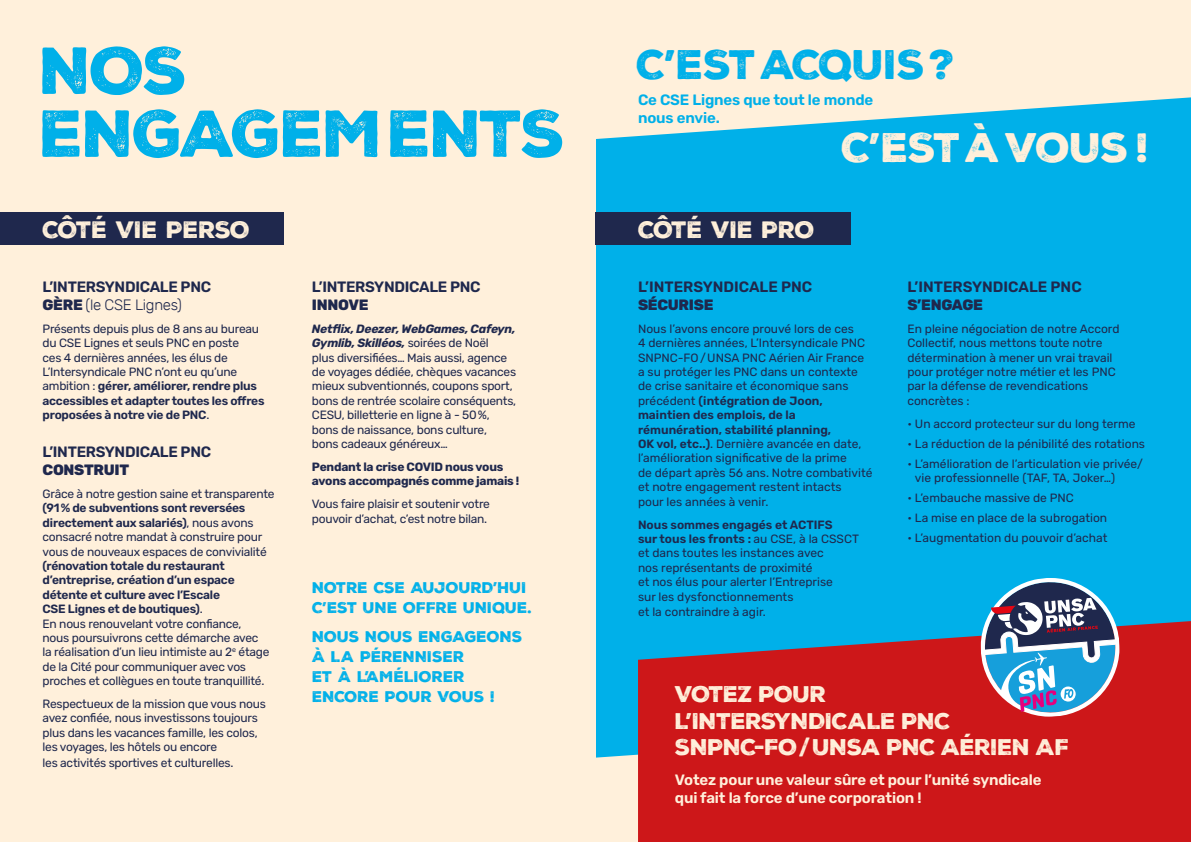
<style>
.page{position:relative;width:1191px;height:842px;background:#fff}
.page>*{position:absolute;margin:0;border:0;box-sizing:border-box;transform-origin:0 0}
.t1{font:64px/63px "Nexa Rust Sans Black 1";letter-spacing:-.035em;color:#00b0e9}
.t2{font:40px "Nexa Rust Sans Black 1";letter-spacing:-.03em;color:#00b0e9}
.t3{font:40px "Nexa Rust Sans Black 1";letter-spacing:-.03em;color:#fff0db}
.t4{font:23px "Nexa Rust Sans Black 1";letter-spacing:-.02em;color:#fff0db}
.t5{font:22px/26.4px "Nexa Rust Sans Black 1";letter-spacing:-.03em;color:#fff0db}
.t6{font:15px/20px "Nexa Rust Sans Black 1";letter-spacing:-.01em;color:#00b0e9}
.t7{font:600 15px/18px "Rubik";letter-spacing:-.01em;color:#fff0db}
.t8{font:600 15px/18px "Rubik";letter-spacing:-.02em;color:#1f284d}
.t9{font:600 15px "Rubik";color:#1f284d}
.t10{font:600 15px/18px "Rubik";letter-spacing:-.01em;color:#00b0e9}
.t11{font:800 15px "Rubik";letter-spacing:-.02em;color:#1f284d}
.t12{font:12px/14.4px "Rubik";letter-spacing:-.02em;color:#1f284d}
.t13{font:12px/14.4px "Rubik";color:#1f284d}
.t14{font:700 12px/14.4px "Rubik";letter-spacing:-.02em;color:#1f284d}
.s1{font-weight:800}
.s2{font-weight:300}
.s3{font-weight:600}
.s4{font-weight:700;font-style:italic}
</style>
<div class="page">
<div style="left:595px;top:0;width:596px;height:842px;background:#fff0db"></div>
<div style="left:595px;top:97px;width:596px;height:661px;background:#00b0e9"></div>
<div style="left:0;top:0;width:595px;height:842px;background:#fff0db"></div>
<svg style="left:638px;top:621px;width:553px;height:221px;background:#bb242a"></svg>
<div style="left:0;top:213px;width:283px;height:32px;background:#1f284d"></div>
<div style="left:595px;top:213px;width:255px;height:32px;background:#1f284d"></div>
<svg style="left:978px;top:575px;width:144px;height:144px;background:#6a85a6"></svg>
<h1 class="t1" style="left:40px;top:40px;width:528px">NOS<br>ENGAGEMENTS</h1>
<h2 class="t2" style="left:636px;top:38px;width:320px">C’ESTACQUIS?</h2>
<p class="t10" style="left:638px;top:91px;width:237px">Ce CSE Lignes que tout le monde nous envie.</p>
<h2 class="t3" style="left:841px;top:120px;width:309px">C’ESTÀ VOUS !</h2>
<h3 class="t4" style="left:43px;top:214px;width:209px">CÔTÉ VIE PERSO</h3>
<h3 class="t4" style="left:638px;top:214px;width:178px">CÔTÉ VIE PRO</h3>
<p class="t8" style="left:43px;top:278px;width:170px">L’INTERSYNDICALE PNC<br><span class="s1">GÈRE</span> <span class="s2">(le CSE Lignes)</span></p>
<p class="t12" style="left:43px;top:321px;width:223px">Présents depuis plus de 8 ans au bureau du CSE Lignes et seuls PNC en poste<br>ces 4 dernières années, les élus de L’Intersyndicale PNC n’ont eu qu’une ambition : <span class="s3">gérer, améliorer, rendre plus accessibles et adapter toutes les offres proposées à notre vie de PNC</span>.</p>
<p class="t8" style="left:43px;top:443px;width:170px">L’INTERSYNDICALE PNC</p>
<p class="t11" style="left:43px;top:461px;width:88px">CONSTRUIT</p>
<p class="t12" style="left:43px;top:487px;width:233px">Grâce à notre gestion saine et transparente</p>
<p class="t12" style="left:43px;top:501px;width:226px"><span class="s3">(91% de subventions sont reversées directement aux salariés)</span>, nous avons consacré notre mandat à construire pour vous de nouveaux espaces de convivialité</p>
<p class="t12" style="left:43px;top:559px;width:228px"><span class="s3">(rénovation totale du restaurant d’entreprise, création d’un espace détente et culture avec l’Escale<br>CSE Lignes et de boutiques)</span>.<br>En nous renouvelant votre confiance, nous poursuivrons cette démarche avec la réalisation d’un lieu intimiste au 2<sup>e</sup> étage de la Cité pour communiquer avec vos proches et collègues en toute tranquillité.</p>
<p class="t12" style="left:43px;top:697px;width:225px">Respectueux de la mission que vous nous avez confiée, nous investissons toujours plus dans les vacances famille, les colos, les voyages, les hôtels ou encore</p>
<p class="t12" style="left:43px;top:755px;width:192px">les activités sportives et culturelles.</p>
<p class="t8" style="left:312px;top:278px;width:170px">L’INTERSYNDICALE PNC</p>
<p class="t11" style="left:312px;top:296px;width:58px">INNOVE</p>
<p class="t12" style="left:312px;top:321px;width:206px"><span class="s4">Netflix, Deezer, WebGames, Cafeyn, Gymlib, Skilléos,</span> soirées de Noël<br>plus diversifiées… Mais aussi, agence de voyages dédiée, chèques vacances mieux subventionnés, coupons sport, bons de rentrée scolaire conséquents, CESU, billetterie en ligne à - 50%, bons de naissance, bons culture, bons cadeaux généreux…</p>
<p class="t14" style="left:312px;top:460px;width:209px">Pendant la crise COVID nous vous avons accompagnés comme jamais !</p>
<p class="t12" style="left:312px;top:497px;width:179px">Vous faire plaisir et soutenir votre pouvoir d’achat, c’est notre bilan.</p>
<p class="t6" style="left:312px;top:578px;width:221px">NOTRE CSE AUJOURD’HUI<br>C’EST UNE OFFRE UNIQUE.</p>
<p class="t6" style="left:312px;top:626px;width:212px">NOUS NOUS ENGAGEONS<br>À LA PÉRENNISER<br>ET À L’AMÉLIORER<br>ENCORE POUR VOUS !</p>
<p class="t9" style="left:638px;top:278px;width:176px">L’INTERSYNDICALE PNC</p>
<p class="t11" style="left:638px;top:296px;width:77px">SÉCURISE</p>
<p class="t13" style="left:638px;top:321px;width:236px">Nous l’avons encore prouvé lors de ces<br>4 dernières années, L’Intersyndicale PNC SNPNC-FO/UNSA PNC Aérien Air France a su protéger les PNC dans un contexte de crise sanitaire et économique sans précédent <span class="s3">(intégration de Joon, maintien des emplois, de la rémunération, stabilité planning,<br>OK vol, etc..)</span>. Dernière avancée en date, l’amélioration significative de la prime<br>de départ après 56 ans. Notre combativité et notre engagement restent intacts<br>pour les années à venir.</p>
<p class="t13" style="left:638px;top:517px;width:222px"><span class="s3">Nous sommes engagés et ACTIFS<br>sur tous les fronts :</span> au CSE, à la CSSCT et dans toutes les instances avec<br>nos représentants de proximité<br>et nos élus pour alerter l’Entreprise<br>sur les dysfonctionnements</p>
<p class="t13" style="left:638px;top:605px;width:129px">et la contraindre à agir.</p>
<p class="t9" style="left:907px;top:278px;width:176px">L’INTERSYNDICALE PNC</p>
<p class="t11" style="left:907px;top:296px;width:77px">S’ENGAGE</p>
<p class="t13" style="left:907px;top:321px;width:213px">En pleine négociation de notre Accord<br>Collectif, nous mettons toute notre détermination à mener un vrai travail pour protéger notre métier et les PNC par la défense de revendications concrètes :</p>
<p class="t13" style="left:907px;top:416px;width:229px">• Un accord protecteur sur du long terme</p>
<p class="t13" style="left:907px;top:436px;width:239px">• La réduction de la pénibilité des rotations</p>
<p class="t13" style="left:915px;top:456px;width:229px;text-indent:-8px">• L’amélioration de l’articulation vie privée/ vie professionnelle (TAF, TA, Joker…)</p>
<p class="t13" style="left:907px;top:491px;width:168px">• L’embauche massive de PNC</p>
<p class="t13" style="left:907px;top:511px;width:201px">• La mise en place de la subrogation</p>
<p class="t13" style="left:907px;top:531px;width:201px">• L’augmentation du pouvoir d’achat</p>
<h3 class="t5" style="left:675px;top:681px;width:396px">VOTEZ POUR<br>L’INTERSYNDICALE PNC<br>SNPNC-FO/UNSA PNC AÉRIEN AF</h3>
<p class="t7" style="left:675px;top:770px;width:368px">Votez pour une valeur sûre et pour l’unité syndicale qui fait la force d’une corporation !</p>
</div>
